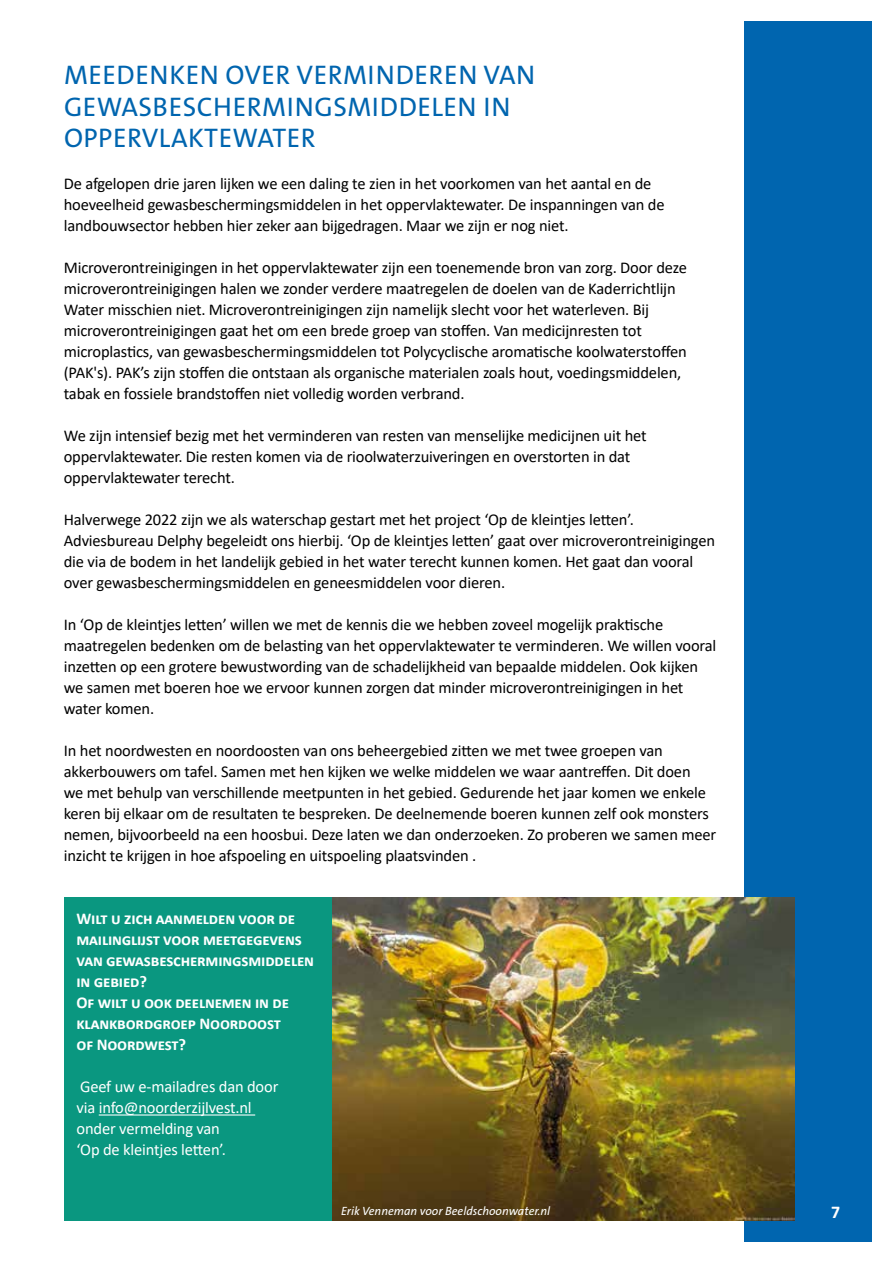
<style>
.page{position:relative;width:893px;height:1263px;background:#fff}
.page>*{position:absolute;margin:0;border:0;box-sizing:border-box;transform-origin:0 0}
.Kop_artikel{font:27px/31.5px "The Sans Os F";letter-spacing:.02em;color:#0065af}
.t1{font:700 18px "Calibri";color:#fff}
.broodtekst{font:16.5px/21px "Calibri";letter-spacing:-.01em;color:#000}
.t2{font:700 16.5px/21px "Calibri";letter-spacing:-.01em;color:#fff}
.t3{font:16.5px/21px "Calibri";letter-spacing:-.01em;color:#fff}
.t4{font:italic 12px "The Sans Os F";color:#fff}
</style>
<div class="page">
<div style="left:744px;top:21px;width:128px;height:1221px;background:#0065af"></div>
<img style="left:332px;top:897px;width:462px;height:323px">
<div style="left:64px;top:897px;width:268px;height:323px;background:#0a9780"></div>
<hr style="left:99px;top:1114px;width:156px;height:1px;background:#fff">
<h1 class="Kop_artikel" style="left:64px;top:59px;width:473px">MEEDENKEN OVER VERMINDEREN VAN<br>GEWASBESCHERMINGSMIDDELEN IN<br>OPPERVLAKTEWATER</h1>
<p class="broodtekst" style="left:64px;top:173px;width:602px">De afgelopen drie jaren lijken we een daling te zien in het voorkomen van het aantal en de hoeveelheid gewasbeschermingsmiddelen in het oppervlaktewater. De inspanningen van de landbouwsector hebben hier zeker aan bijgedragen. Maar we zijn er nog niet.</p>
<p class="broodtekst" style="left:64px;top:257px;width:625px">Microverontreinigingen in het oppervlaktewater zijn een toenemende bron van zorg. Door deze microverontreinigingen halen we zonder verdere maatregelen de doelen van de Kaderrichtlijn Water misschien niet. Microverontreinigingen zijn namelijk slecht voor het waterleven. Bij microverontreinigingen gaat het om een brede groep van stoffen. Van medicijnresten tot microplastics, van gewasbeschermingsmiddelen tot Polycyclische aromatische koolwaterstoffen (PAK's). PAK’s zijn stoffen die ontstaan als organische materialen zoals hout, voedingsmiddelen, tabak en fossiele brandstoffen niet volledig worden verbrand.</p>
<p class="broodtekst" style="left:64px;top:425px;width:584px">We zijn intensief bezig met het verminderen van resten van menselijke medicijnen uit het oppervlaktewater. Die resten komen via de rioolwaterzuiveringen en overstorten in dat oppervlaktewater terecht.</p>
<p class="broodtekst" style="left:64px;top:509px;width:653px">Halverwege 2022 zijn we als waterschap gestart met het project ‘Op de kleintjes letten’.<br>Adviesbureau Delphy begeleidt ons hierbij. ‘Op de kleintjes letten’ gaat over microverontreinigingen die via de bodem in het landelijk gebied in het water terecht kunnen komen. Het gaat dan vooral over gewasbeschermingsmiddelen en geneesmiddelen voor dieren.</p>
<p class="broodtekst" style="left:64px;top:614px;width:654px">In ‘Op de kleintjes letten’ willen we met de kennis die we hebben zoveel mogelijk praktische maatregelen bedenken om de belasting van het oppervlaktewater te verminderen. We willen vooral inzetten op een grotere bewustwording van de schadelijkheid van bepaalde middelen. Ook kijken we samen met boeren hoe we ervoor kunnen zorgen dat minder microverontreinigingen in het water komen.</p>
<p class="broodtekst" style="left:64px;top:740px;width:654px">In het noordwesten en noordoosten van ons beheergebied zitten we met twee groepen van akkerbouwers om tafel. Samen met hen kijken we welke middelen we waar aantreffen. Dit doen<br>we met behulp van verschillende meetpunten in het gebied. Gedurende het jaar komen we enkele keren bij elkaar om de resultaten te bespreken. De deelnemende boeren kunnen zelf ook monsters nemen, bijvoorbeeld na een hoosbui. Deze laten we dan onderzoeken. Zo proberen we samen meer inzicht te krijgen in hoe afspoeling en uitspoeling plaatsvinden .</p>
<p class="t2" style="left:77px;top:908px;width:239px">Wilt u zich aanmelden voor de mailinglijst voor meetgegevens van gewasbeschermingsmiddelen in gebied?<br>Of wilt u ook deelnemen in de klankbordgroep Noordoost<br>of Noordwest?</p>
<p class="t3" style="left:77px;top:1076px;width:203px">Geef uw e-mailadres dan door via info@noorderzijlvest.nl onder vermelding van<br>‘Op de kleintjes letten’.</p>
<p class="t4" style="left:341px;top:1203px;width:211px">Erik Venneman voor Beeldschoonwater.nl</p>
<p class="t1" style="left:831px;top:1199px;width:11px">7</p>
</div>
